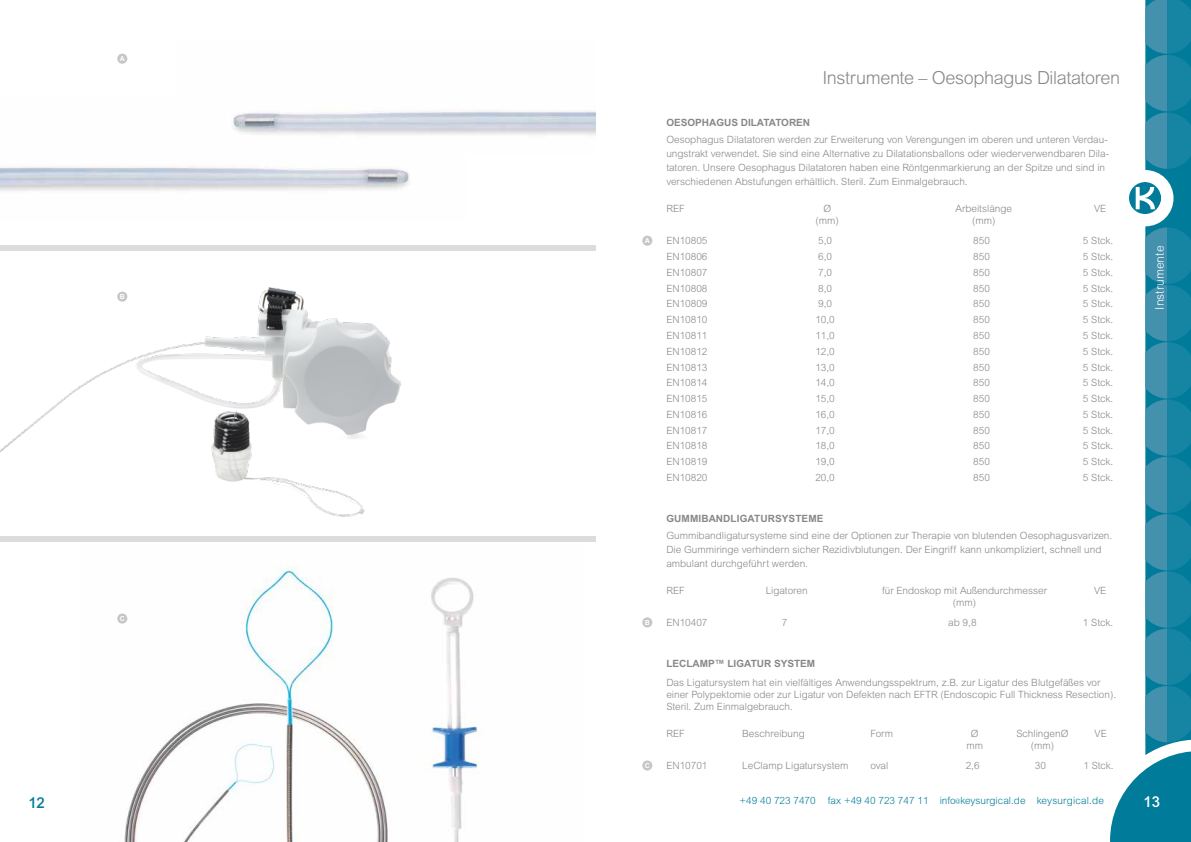
<style>
.page{position:relative;width:1191px;height:842px;background:#fff}
.page>*{position:absolute;margin:0;border:0;box-sizing:border-box;transform-origin:0 0}
.t1{font:300 18px "Arial MT Std";letter-spacing:-.02em;color:#878787}
.t2{font:500 15px "Arial MT Std";color:#fff}
.t3{font:500 15px "Arial MT Std";color:#007b9a}
.t4{font:300 12px "Arial MT Std";color:#fff}
.t5{font:300 10px/12px "Arial MT Std";color:#878787;text-align:center}
.t6{font:700 10px "Arial MT Std";color:#878787}
.t7{font:300 10px "Arial MT Std";color:#007b9a}
.t8{font:700 7px "Arial MT Std";color:#fff}
.s1{font-size:6px}
</style>
<div class="page">
<svg style="left:1110px;top:0;width:81px;height:842px"></svg>
<img style="left:124px;top:566px;width:354px;height:276px">
<img style="left:0;top:166px;width:409px;height:25px">
<img style="left:233px;top:110px;width:362px;height:25px">
<div style="left:117px;top:54px;width:10px;height:10px;background:#c6c6c6;border-radius:50%"></div>
<div style="left:0;top:245px;width:595px;height:6px;background:#dcdcdb"></div>
<div style="left:0;top:536px;width:595px;height:5px;background:#dcdcdb"></div>
<img style="left:0;top:287px;width:401px;height:231px">
<div style="left:117px;top:292px;width:10px;height:10px;background:#c6c6c6;border-radius:50%"></div>
<div style="left:642px;top:236px;width:10px;height:10px;background:#c6c6c6;border-radius:50%"></div>
<div style="left:642px;top:617px;width:10px;height:10px;background:#c6c6c6;border-radius:50%"></div>
<div style="left:642px;top:760px;width:10px;height:10px;background:#c6c6c6;border-radius:50%"></div>
<div style="left:117px;top:613px;width:10px;height:11px;background:#c6c6c6;border-radius:50%"></div>
<p class="t8" style="left:120px;top:55px;width:7px">A</p>
<p class="t8" style="left:120px;top:293px;width:7px">B</p>
<h2 class="t3" style="left:28px;top:794px;width:18px">12</h2>
<p class="t8" style="left:120px;top:614px;width:7px">C</p>
<h1 class="t1" style="left:822px;top:67px;width:299px">Instrumente – Oesophagus Dilatatoren</h1>
<p class="t8" style="left:645px;top:237px;width:7px">A</p>
<p class="t6" style="left:666px;top:117px;width:145px">OESOPHAGUS DILATATOREN</p>
<p class="t5" style="left:666px;top:133px;width:444px;line-height:14px;text-align:left">Oesophagus Dilatatoren werden zur Erweiterung von Verengungen im oberen und unteren Verdau&shy;ungstrakt verwendet. Sie sind eine Alternative zu Dilatationsballons oder wiederverwendbaren Dila&shy;tatoren. Unsere Oesophagus Dilatatoren haben eine Röntgenmarkierung an der Spitze und sind in verschiedenen Abstufungen erhältlich. Steril. Zum Einmalgebrauch.</p>
<p class="t5" style="left:666px;top:203px;width:20px">REF</p>
<p class="t5" style="left:815px;top:203px;width:25px">Ø (mm)</p>
<p class="t5" style="left:955px;top:203px;width:58px">Arbeitslänge (mm)</p>
<p class="t5" style="left:1094px;top:203px;width:14px">VE</p>
<p class="t5" style="left:666px;top:235px;width:43px">EN10805</p>
<p class="t5" style="left:818px;top:235px;width:15px">5,0</p>
<p class="t5" style="left:973px;top:235px;width:18px">850</p>
<p class="t5" style="left:1083px;top:235px;width:32px">5 Stck.</p>
<p class="t5" style="left:666px;top:251px;width:43px">EN10806</p>
<p class="t5" style="left:818px;top:251px;width:15px">6,0</p>
<p class="t5" style="left:973px;top:251px;width:18px">850</p>
<p class="t5" style="left:1083px;top:251px;width:32px">5 Stck.</p>
<p class="t5" style="left:666px;top:266px;width:43px">EN10807</p>
<p class="t5" style="left:818px;top:266px;width:15px">7,0</p>
<p class="t5" style="left:973px;top:266px;width:18px">850</p>
<p class="t5" style="left:1083px;top:266px;width:32px">5 Stck.</p>
<p class="t5" style="left:666px;top:282px;width:43px">EN10808</p>
<p class="t5" style="left:818px;top:282px;width:15px">8,0</p>
<p class="t5" style="left:973px;top:282px;width:18px">850</p>
<p class="t5" style="left:1083px;top:282px;width:32px">5 Stck.</p>
<p class="t5" style="left:666px;top:298px;width:43px">EN10809</p>
<p class="t5" style="left:818px;top:298px;width:15px">9,0</p>
<p class="t5" style="left:973px;top:298px;width:18px">850</p>
<p class="t5" style="left:1083px;top:298px;width:32px">5 Stck.</p>
<p class="t5" style="left:666px;top:314px;width:43px">EN10810</p>
<p class="t5" style="left:815px;top:314px;width:21px">10,0</p>
<p class="t5" style="left:973px;top:314px;width:18px">850</p>
<p class="t5" style="left:1083px;top:314px;width:32px">5 Stck.</p>
<p class="t5" style="left:666px;top:329px;width:43px">EN10811</p>
<p class="t5" style="left:815px;top:329px;width:21px">11,0</p>
<p class="t5" style="left:973px;top:329px;width:18px">850</p>
<p class="t5" style="left:1083px;top:329px;width:32px">5 Stck.</p>
<p class="t5" style="left:666px;top:345px;width:43px">EN10812</p>
<p class="t5" style="left:815px;top:345px;width:21px">12,0</p>
<p class="t5" style="left:973px;top:345px;width:18px">850</p>
<p class="t5" style="left:1083px;top:345px;width:32px">5 Stck.</p>
<p class="t5" style="left:666px;top:361px;width:43px">EN10813</p>
<p class="t5" style="left:815px;top:361px;width:21px">13,0</p>
<p class="t5" style="left:973px;top:361px;width:18px">850</p>
<p class="t5" style="left:1083px;top:361px;width:32px">5 Stck.</p>
<p class="t5" style="left:666px;top:377px;width:43px">EN10814</p>
<p class="t5" style="left:815px;top:377px;width:21px">14,0</p>
<p class="t5" style="left:973px;top:377px;width:18px">850</p>
<p class="t5" style="left:1083px;top:377px;width:32px">5 Stck.</p>
<p class="t5" style="left:666px;top:392px;width:43px">EN10815</p>
<p class="t5" style="left:815px;top:392px;width:21px">15,0</p>
<p class="t5" style="left:973px;top:392px;width:18px">850</p>
<p class="t5" style="left:1083px;top:392px;width:32px">5 Stck.</p>
<p class="t5" style="left:666px;top:408px;width:43px">EN10816</p>
<p class="t5" style="left:815px;top:408px;width:21px">16,0</p>
<p class="t5" style="left:973px;top:408px;width:18px">850</p>
<p class="t5" style="left:1083px;top:408px;width:32px">5 Stck.</p>
<p class="t5" style="left:666px;top:424px;width:43px">EN10817</p>
<p class="t5" style="left:815px;top:424px;width:21px">17,0</p>
<p class="t5" style="left:973px;top:424px;width:18px">850</p>
<p class="t5" style="left:1083px;top:424px;width:32px">5 Stck.</p>
<p class="t5" style="left:666px;top:440px;width:43px">EN10818</p>
<p class="t5" style="left:815px;top:440px;width:21px">18,0</p>
<p class="t5" style="left:973px;top:440px;width:18px">850</p>
<p class="t5" style="left:1083px;top:440px;width:32px">5 Stck.</p>
<p class="t5" style="left:666px;top:455px;width:43px">EN10819</p>
<p class="t5" style="left:815px;top:455px;width:21px">19,0</p>
<p class="t5" style="left:973px;top:455px;width:18px">850</p>
<p class="t5" style="left:1083px;top:455px;width:32px">5 Stck.</p>
<p class="t5" style="left:666px;top:471px;width:43px">EN10820</p>
<p class="t5" style="left:815px;top:471px;width:21px">20,0</p>
<p class="t5" style="left:973px;top:471px;width:18px">850</p>
<p class="t5" style="left:1083px;top:471px;width:32px">5 Stck.</p>
<p class="t6" style="left:666px;top:513px;width:159px">GUMMIBANDLIGATURSYSTEME</p>
<p class="t5" style="left:666px;top:528px;width:447px;line-height:14px;text-align:left">Gummibandligatursysteme sind eine der Optionen zur Therapie von blutenden Oesophagusvarizen.<br>Die Gummiringe verhindern sicher Rezidivblutungen. Der Eingriff kann unkompliziert, schnell und ambulant durchgeführt werden.</p>
<p class="t5" style="left:666px;top:584px;width:20px">REF</p>
<p class="t5" style="left:765px;top:584px;width:44px">Ligatoren</p>
<p class="t5" style="left:882px;top:584px;width:166px">für Endoskop mit Außendurchmesser (mm)</p>
<p class="t5" style="left:1094px;top:584px;width:14px">VE</p>
<p class="t8" style="left:644px;top:618px;width:7px">B</p>
<p class="t5" style="left:666px;top:617px;width:43px">EN10407</p>
<p class="t5" style="left:782px;top:617px;width:7px">7</p>
<p class="t5" style="left:948px;top:617px;width:30px">ab 9,8</p>
<p class="t5" style="left:1083px;top:617px;width:32px">1 Stck.</p>
<p class="t8" style="left:644px;top:761px;width:7px">C</p>
<p class="t6" style="left:666px;top:658px;width:150px">LECLAMP™ LIGATUR SYSTEM</p>
<p class="t5" style="left:666px;top:676px;width:451px;text-align:left">Das Ligatursystem hat ein vielfältiges Anwendungsspektrum, z.B. zur Ligatur des Blutgefäßes vor einer Polypektomie oder zur Ligatur von Defekten nach EFTR (Endoscopic Full Thickness Resection).<br>Steril. Zum Einmalgebrauch.</p>
<p class="t5" style="left:666px;top:727px;width:20px">REF</p>
<p class="t5" style="left:742px;top:727px;width:64px">Beschreibung</p>
<p class="t5" style="left:870px;top:727px;width:24px">Form</p>
<p class="t5" style="left:966px;top:727px;width:18px">Ø mm</p>
<p class="t5" style="left:1016px;top:727px;width:54px">SchlingenØ (mm)</p>
<p class="t5" style="left:1094px;top:727px;width:14px">VE</p>
<p class="t5" style="left:666px;top:760px;width:43px">EN10701</p>
<p class="t5" style="left:742px;top:760px;width:108px">LeClamp Ligatursystem</p>
<p class="t5" style="left:870px;top:760px;width:19px">oval</p>
<p class="t5" style="left:965px;top:760px;width:15px">2,6</p>
<p class="t5" style="left:1034px;top:760px;width:13px">30</p>
<p class="t5" style="left:1083px;top:760px;width:32px">1 Stck.</p>
<p class="t4" style="left:1152px;top:309px;width:65px;rotate:-90deg">Instrumente</p>
<p class="t7" style="left:739px;top:795px;width:366px">+49 40 723 7470 fax +49 40 723 747 11 info<span class="s1">@</span>keysurgical.de keysurgical.de</p>
<h2 class="t2" style="left:1143px;top:792px;width:18px">13</h2>
</div>
